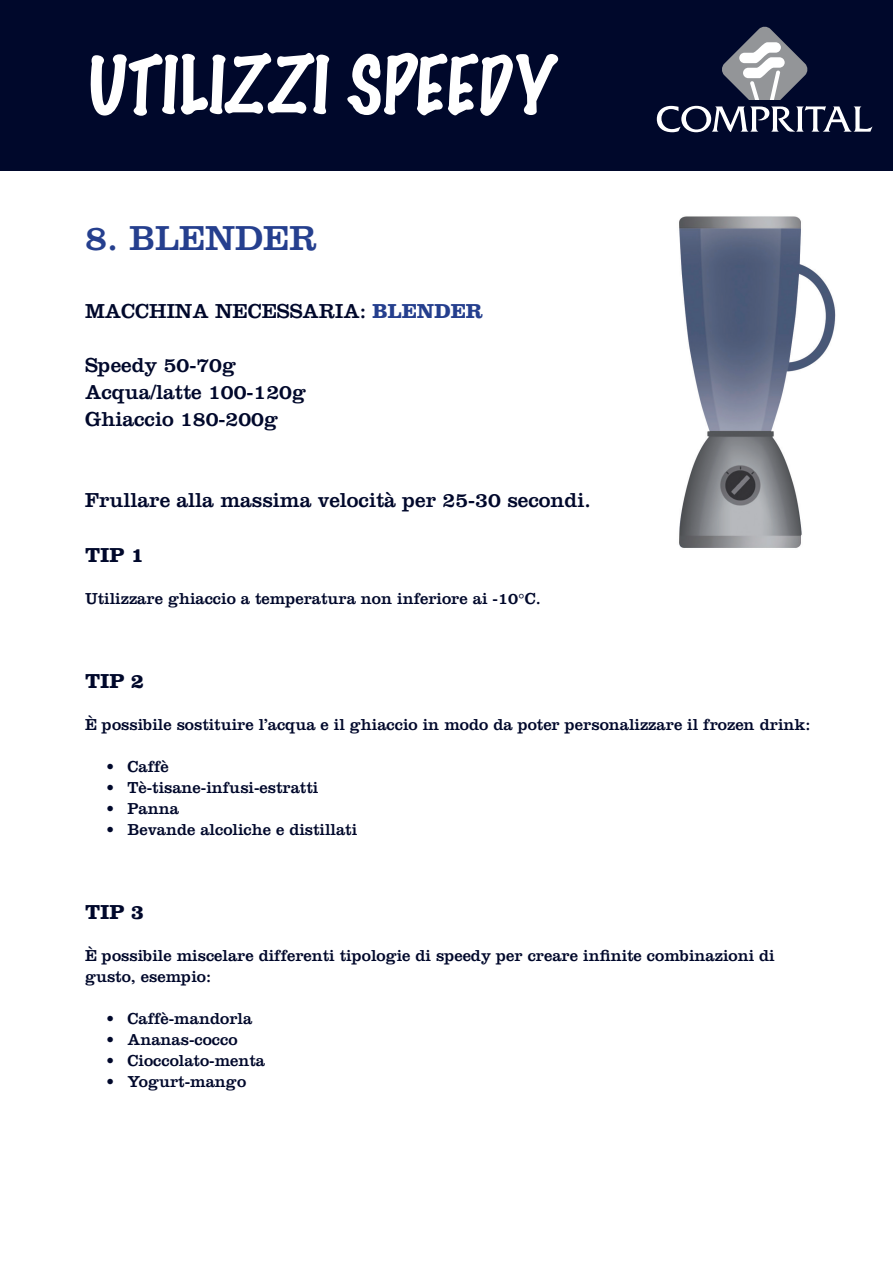
<style>
.page{position:relative;width:893px;height:1263px;background:#fff}
.page>*{position:absolute;margin:0;border:0;box-sizing:border-box;transform-origin:0 0}
.t1{font:100 72px "Marker Felt";color:#fff}
.t2{font:36px "Clarendon";color:#253f8e}
.t3{font:21px/27px "Clarendon";color:#00082b}
.t4{font:700 21px "Clarendon";color:#00082b}
.t5{font:16.5px/21px "Clarendon";color:#00082b}
.s1{font-weight:700;color:#253f8e}
</style>
<div class="page">
<div style="left:1px;top:0;width:892px;height:170px;background:#00082b"></div>
<svg style="left:657px;top:106px;width:215px;height:26px"></svg>
<svg style="left:722px;top:26px;width:86px;height:74px"></svg>
<img style="left:679px;top:216px;width:157px;height:332px">
<h1 class="t1" style="left:86px;top:29px;width:469px">UTILIZZI SPEEDY</h1>
<h2 class="t2" style="left:85px;top:216px;width:233px">8. BLENDER</h2>
<p class="t3" style="left:85px;top:297px;width:400px">MACCHINA NECESSARIA: <span class="s1">BLENDER</span></p>
<p class="t3" style="left:85px;top:351px;width:223px">Speedy 50-70g<br>Acqua/latte 100-120g<br>Ghiaccio 180-200g</p>
<p class="t3" style="left:85px;top:486px;width:507px">Frullare alla massima velocità per 25-30 secondi.</p>
<p class="t4" style="left:85px;top:543px;width:60px">TIP 1</p>
<p class="t5" style="left:85px;top:588px;width:457px">Utilizzare ghiaccio a temperatura non inferiore ai -10°C.</p>
<p class="t4" style="left:85px;top:669px;width:60px">TIP 2</p>
<p class="t5" style="left:85px;top:714px;width:727px">È possibile sostituire l’acqua e il ghiaccio in modo da poter personalizzare il frozen drink:</p>
<p class="t5" style="left:106px;top:756px;width:64px">• Caffè</p>
<p class="t5" style="left:106px;top:777px;width:213px">• Tè-tisane-infusi-estratti</p>
<p class="t5" style="left:106px;top:798px;width:74px">• Panna</p>
<p class="t5" style="left:106px;top:819px;width:252px">• Bevande alcoliche e distillati</p>
<p class="t4" style="left:85px;top:900px;width:60px">TIP 3</p>
<p class="t5" style="left:85px;top:945px;width:691px">È possibile miscelare differenti tipologie di speedy per creare infinite combinazioni di gusto, esempio:</p>
<p class="t5" style="left:106px;top:1008px;width:147px">• Caffè-mandorla</p>
<p class="t5" style="left:106px;top:1029px;width:133px">• Ananas-cocco</p>
<p class="t5" style="left:106px;top:1050px;width:160px">• Cioccolato-menta</p>
<p class="t5" style="left:106px;top:1071px;width:141px">• Yogurt-mango</p>
</div>
